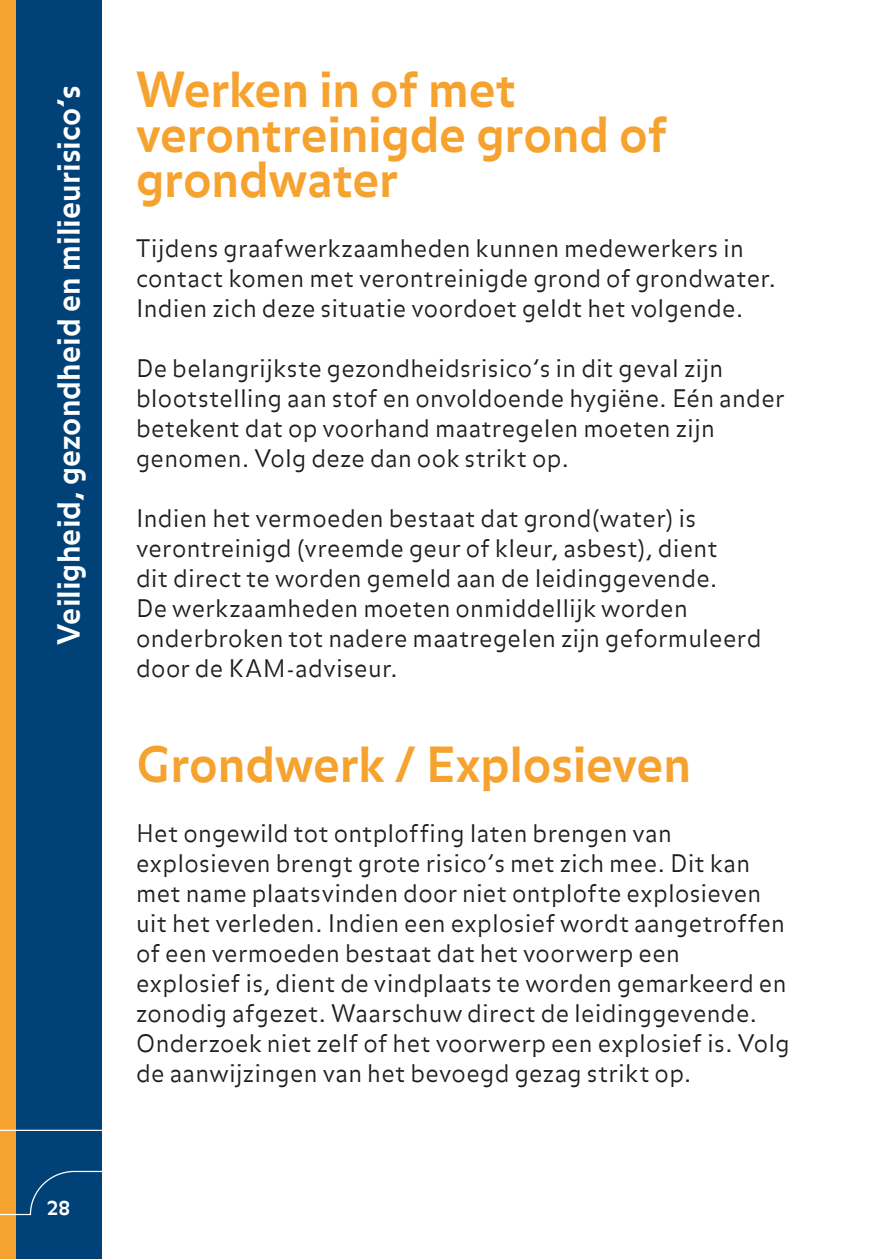
<style>
.page{position:relative;width:893px;height:1259px;background:#fff}
.page>*{position:absolute;margin:0;border:0;box-sizing:border-box;transform-origin:0 0}
.t1{font:700 48px/45px "Balance";letter-spacing:-.005em;color:#f6a22e}
.t2{font:700 30.3px "Balance";letter-spacing:.005em;color:#fff}
.t3{font:300 24px/30px "Balance";letter-spacing:.01em;color:#1d1d1b}
.t4{font:700 20.1px "Balance";color:#fff}
</style>
<div class="page">
<div style="left:16px;top:0;width:85px;height:1259px;background:#004177"></div>
<div style="left:0;top:0;width:16px;height:1259px;background:#f6a22e"></div>
<svg style="left:0;top:1008px;width:102px;height:218px"></svg>
<p class="t2" style="left:51px;top:645px;width:561px;rotate:-90deg">Veiligheid, gezondheid en milieurisico’s</p>
<p class="t4" style="left:47px;top:1196px;width:25px">28</p>
<h1 class="t1" style="left:136px;top:70px;width:532px">Werken in of met verontreinigde grond of grondwater</h1>
<p class="t3" style="left:136px;top:234px;width:642px">Tijdens graafwerkzaamheden kunnen medewerkers in contact komen met verontreinigde grond of grondwater.<br>Indien zich deze situatie voordoet geldt het volgende.</p>
<p class="t3" style="left:136px;top:354px;width:650px">De belangrijkste gezondheidsrisico’s in dit geval zijn blootstelling aan stof en onvoldoende hygiëne. Eén ander betekent dat op voorhand maatregelen moeten zijn genomen. Volg deze dan ook strikt op.</p>
<p class="t3" style="left:136px;top:504px;width:627px">Indien het vermoeden bestaat dat grond(water) is verontreinigd (vreemde geur of kleur, asbest), dient<br>dit direct te worden gemeld aan de leidinggevende.<br>De werkzaamheden moeten onmiddellijk worden onderbroken tot nadere maatregelen zijn geformuleerd door de KAM-adviseur.</p>
<h1 class="t1" style="left:136px;top:745px;width:556px">Grondwerk / Explosieven</h1>
<p class="t3" style="left:136px;top:819px;width:655px">Het ongewild tot ontploffing laten brengen van explosieven brengt grote risico’s met zich mee. Dit kan met name plaatsvinden door niet ontplofte explosieven uit het verleden. Indien een explosief wordt aangetroffen of een vermoeden bestaat dat het voorwerp een explosief is, dient de vindplaats te worden gemarkeerd en zonodig afgezet. Waarschuw direct de leidinggevende.<br>Onderzoek niet zelf of het voorwerp een explosief is. Volg de aanwijzingen van het bevoegd gezag strikt op.</p>
</div>
